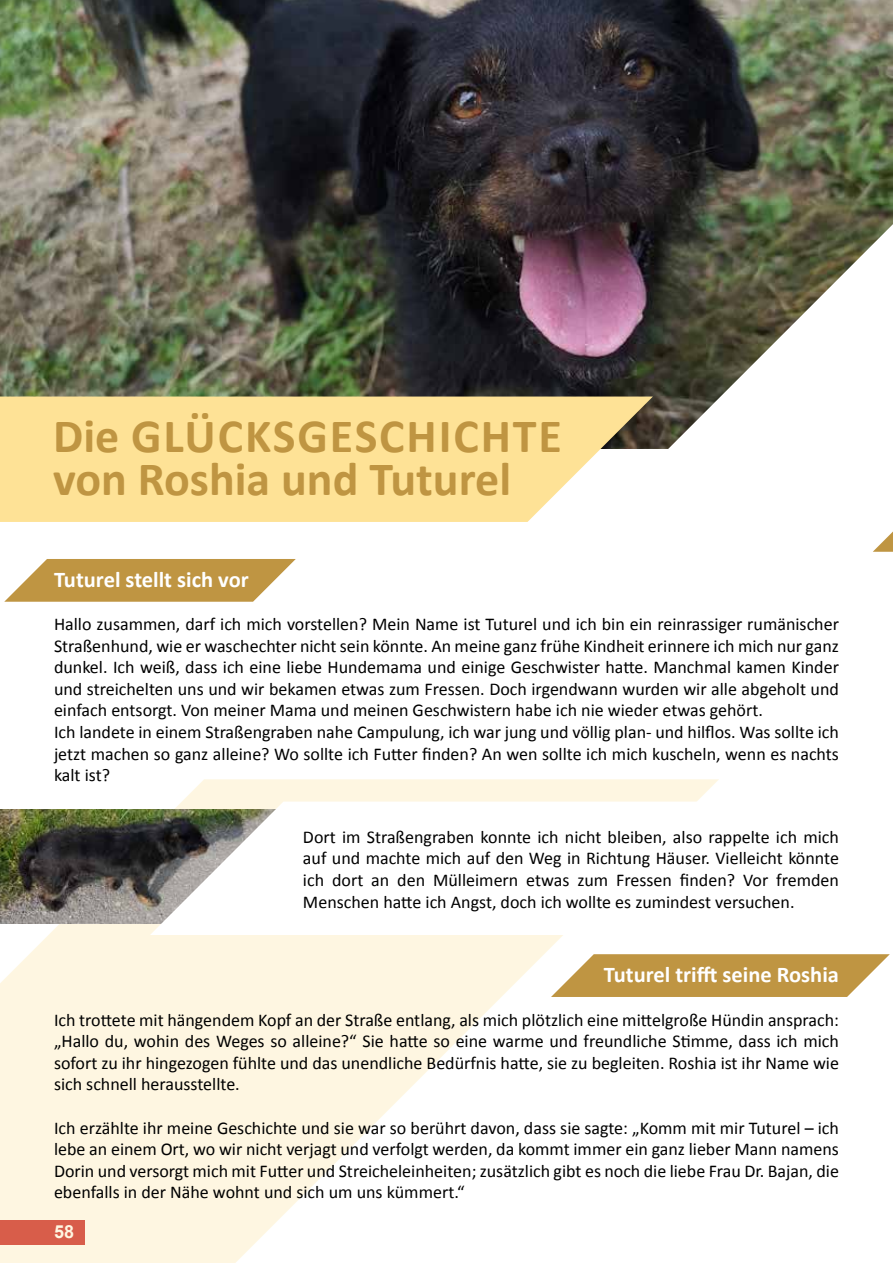
<style>
.page{position:relative;width:893px;height:1263px;background:#fff}
.page>*{position:absolute;margin:0;border:0;box-sizing:border-box;transform-origin:0 0}
.t1{font:700 48px/43.5px "Calibri";color:#bf9542}
.t2{font:700 22.5px "Calibri";color:#fff}
.t3{font:18px/21.6px "Calibri";color:#000;text-align:justify}
.t4{font:700 18px "Arial";color:#fff}
</style>
<div class="page">
<svg style="left:0;top:779px;width:719px;height:484px;fill:#fef6e1"></svg>
<img style="left:0;top:809px;width:150px;height:115px">
<svg style="left:150px;top:801px;width:569px;height:134px"></svg>
<svg style="left:551px;top:954px;width:339px;height:43px;background:#c7a25a"></svg>
<img style="left:0;top:0;width:726px;height:396px">
<div style="left:0;top:396px;width:595px;height:126px;background:#fee296"></div>
<svg style="left:4px;top:559px;width:292px;height:43px;background:#c8a55f"></svg>
<svg style="left:873px;top:531px;width:20px;height:21px"></svg>
<svg style="left:726px;top:0;width:167px;height:74px;background:#798166"></svg>
<img style="left:595px;top:74px;width:298px;height:381px">
<h1 class="t1" style="left:53px;top:412px;width:510px">Die GLÜCKSGESCHICHTE von Roshia und Tuturel</h1>
<p class="t2" style="left:54px;top:563px;width:196px">Tuturel stellt sich vor</p>
<p class="t3" style="left:54px;top:613px;width:786px;text-align:left">Hallo zusammen, darf ich mich vorstellen? Mein Name ist Tuturel und ich bin ein reinrassiger rumänischer Straßenhund, wie er waschechter nicht sein könnte. An meine ganz frühe Kindheit erinnere ich mich nur ganz dunkel. Ich weiß, dass ich eine liebe Hundemama und einige Geschwister hatte. Manchmal kamen Kinder und streichelten uns und wir bekamen etwas zum Fressen. Doch irgendwann wurden wir alle abgeholt und einfach entsorgt. Von meiner Mama und meinen Geschwistern habe ich nie wieder etwas gehört.<br>Ich landete in einem Straßengraben nahe Campulung, ich war jung und völlig plan- und hilflos. Was sollte ich jetzt machen so ganz alleine? Wo sollte ich Futter finden? An wen sollte ich mich kuscheln, wenn es nachts kalt ist?</p>
<p class="t3" style="left:303px;top:825px;width:537px">Dort im Straßengraben konnte ich nicht bleiben, also rappelte ich mich auf und machte mich auf den Weg in Richtung Häuser. Vielleicht könnte ich dort an den Mülleimern etwas zum Fressen finden? Vor fremden Menschen hatte ich Angst, doch ich wollte es zumindest versuchen.</p>
<p class="t2" style="left:604px;top:959px;width:237px">Tuturel trifft seine Roshia</p>
<p class="t3" style="left:54px;top:1008px;width:786px">Ich trottete mit hängendem Kopf an der Straße entlang, als mich plötzlich eine mittelgroße Hündin ansprach: „Hallo du, wohin des Weges so alleine?“ Sie hatte so eine warme und freundliche Stimme, dass ich mich sofort zu ihr hingezogen fühlte und das unendliche Bedürfnis hatte, sie zu begleiten. Roshia ist ihr Name wie sich schnell herausstellte.</p>
<p class="t3" style="left:54px;top:1116px;width:786px">Ich erzählte ihr meine Geschichte und sie war so berührt davon, dass sie sagte: „Komm mit mir Tuturel – ich lebe an einem Ort, wo wir nicht verjagt und verfolgt werden, da kommt immer ein ganz lieber Mann namens Dorin und versorgt mich mit Futter und Streicheleinheiten; zusätzlich gibt es noch die liebe Frau Dr. Bajan, die ebenfalls in der Nähe wohnt und sich um uns kümmert.“</p>
<p class="t4" style="left:54px;top:1219px;width:22px">58</p>
</div>
